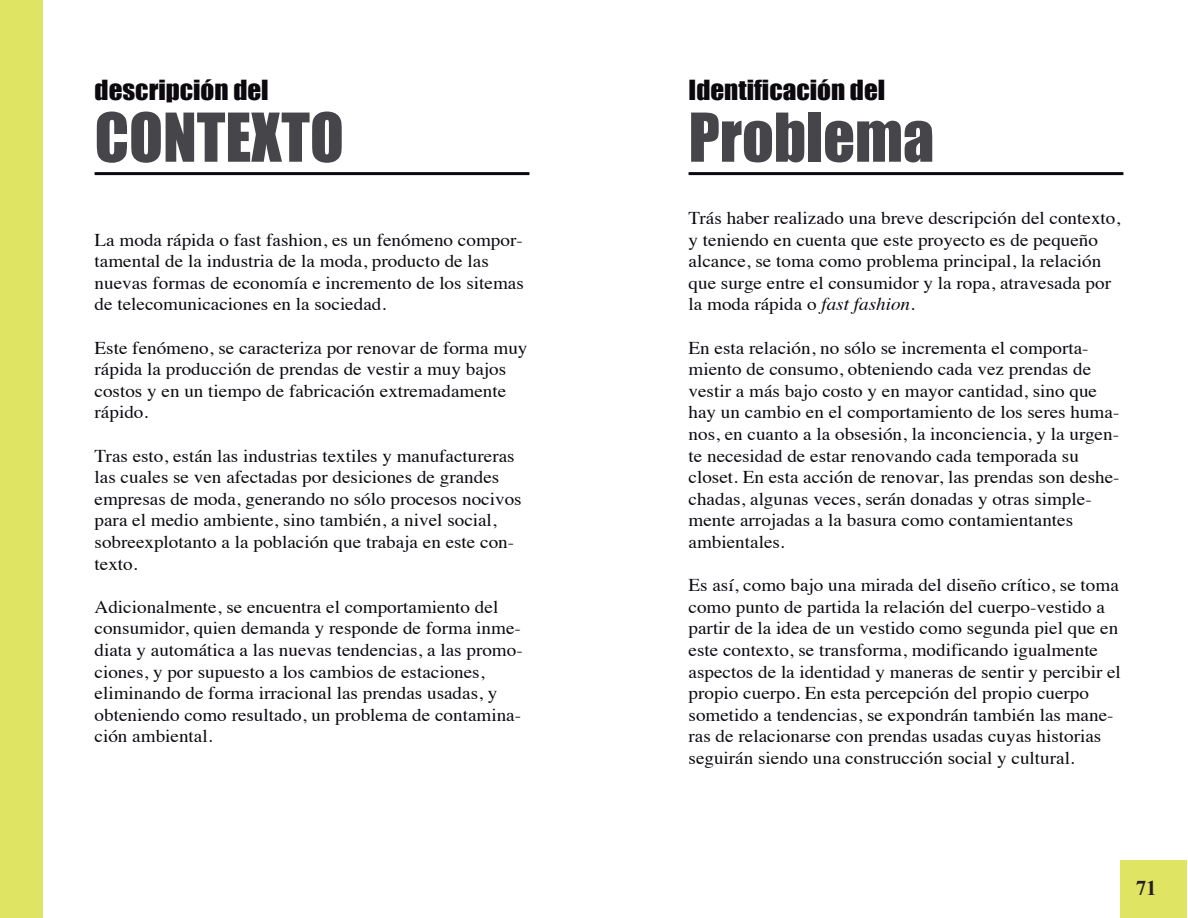
<style>
.page{position:relative;width:1188px;height:918px;background:#fff}
.page>*{position:absolute;margin:0;border:0;box-sizing:border-box;transform-origin:0 0}
.t1{font:62.25px "Impact";color:#464549}
.t2{font:25.5px "Impact";color:#0c090e;scale:1.06 1}
.t3{font:700 21px "Times New Roman";color:#231f20}
.t4{font:18px/21.6px "Times";color:#0c090e;scale:1.06 1}
.s1{font-style:italic}
</style>
<div class="page">
<div style="left:0;top:0;width:43px;height:918px;background:#dfe462"></div>
<div style="left:1120px;top:860px;width:67px;height:58px;background:#dfe462"></div>
<hr style="left:95px;top:172px;width:434px;height:3px;background:#0c090e">
<hr style="left:689px;top:172px;width:434px;height:3px;background:#0c090e">
<h2 class="t2" style="left:95px;top:70px;width:166px">descripción del</h2>
<h1 class="t1" style="left:95px;top:89px;width:251px">CONTEXTO</h1>
<p class="t4" style="left:95px;top:227px;width:406px">La moda rápida o fast fashion, es un fenómeno compor&shy;tamental de la industria de la moda, producto de las nuevas formas de economía e incremento de los sitemas de telecomunicaciones en la sociedad.</p>
<p class="t4" style="left:95px;top:335px;width:410px">Este fenómeno, se caracteriza por renovar de forma muy rápida la producción de prendas de vestir a muy bajos costos y en un tiempo de fabricación extremadamente rápido.</p>
<p class="t4" style="left:95px;top:443px;width:404px">Tras esto, están las industrias textiles y manufactureras las cuales se ven afectadas por desiciones de grandes empresas de moda, generando no sólo procesos nocivos para el medio ambiente, sino también, a nivel social, sobreexplotanto a la población que trabaja en este con&shy;texto.</p>
<p class="t4" style="left:95px;top:594px;width:405px">Adicionalmente, se encuentra el comportamiento del consumidor, quien demanda y responde de forma inme&shy;diata y automática a las nuevas tendencias, a las promo&shy;ciones, y por supuesto a los cambios de estaciones, eliminando de forma irracional las prendas usadas, y obteniendo como resultado, un problema de contamina&shy;ción ambiental.</p>
<h2 class="t2" style="left:689px;top:70px;width:187px">Identificación del</h2>
<h1 class="t1" style="left:689px;top:89px;width:247px">Problema</h1>
<p class="t4" style="left:689px;top:206px;width:409px">Trás haber realizado una breve descripción del contexto, y teniendo en cuenta que este proyecto es de pequeño alcance, se toma como problema principal, la relación que surge entre el consumidor y la ropa, atravesada por la moda rápida o <span class="s1">fast fashion.</span></p>
<p class="t4" style="left:689px;top:335px;width:408px">En esta relación, no sólo se incrementa el comporta&shy;miento de consumo, obteniendo cada vez prendas de vestir a más bajo costo y en mayor cantidad, sino que hay un cambio en el comportamiento de los seres huma&shy;nos, en cuanto a la obsesión, la inconciencia, y la urgen&shy;te necesidad de estar renovando cada temporada su closet. En esta acción de renovar, las prendas son deshe&shy;chadas, algunas veces, serán donadas y otras simple&shy;mente arrojadas a la basura como contamientantes ambientales.</p>
<p class="t4" style="left:689px;top:573px;width:409px">Es así, como bajo una mirada del diseño crítico, se toma como punto de partida la relación del cuerpo-vestido a partir de la idea de un vestido como segunda piel que en este contexto, se transforma, modificando igualmente aspectos de la identidad y maneras de sentir y percibir el propio cuerpo. En esta percepción del propio cuerpo sometido a tendencias, se expondrán también las mane&shy;ras de relacionarse con prendas usadas cuyas historias seguirán siendo una construcción social y cultural.</p>
<p class="t3" style="left:1136px;top:874px;width:22px">71</p>
</div>
